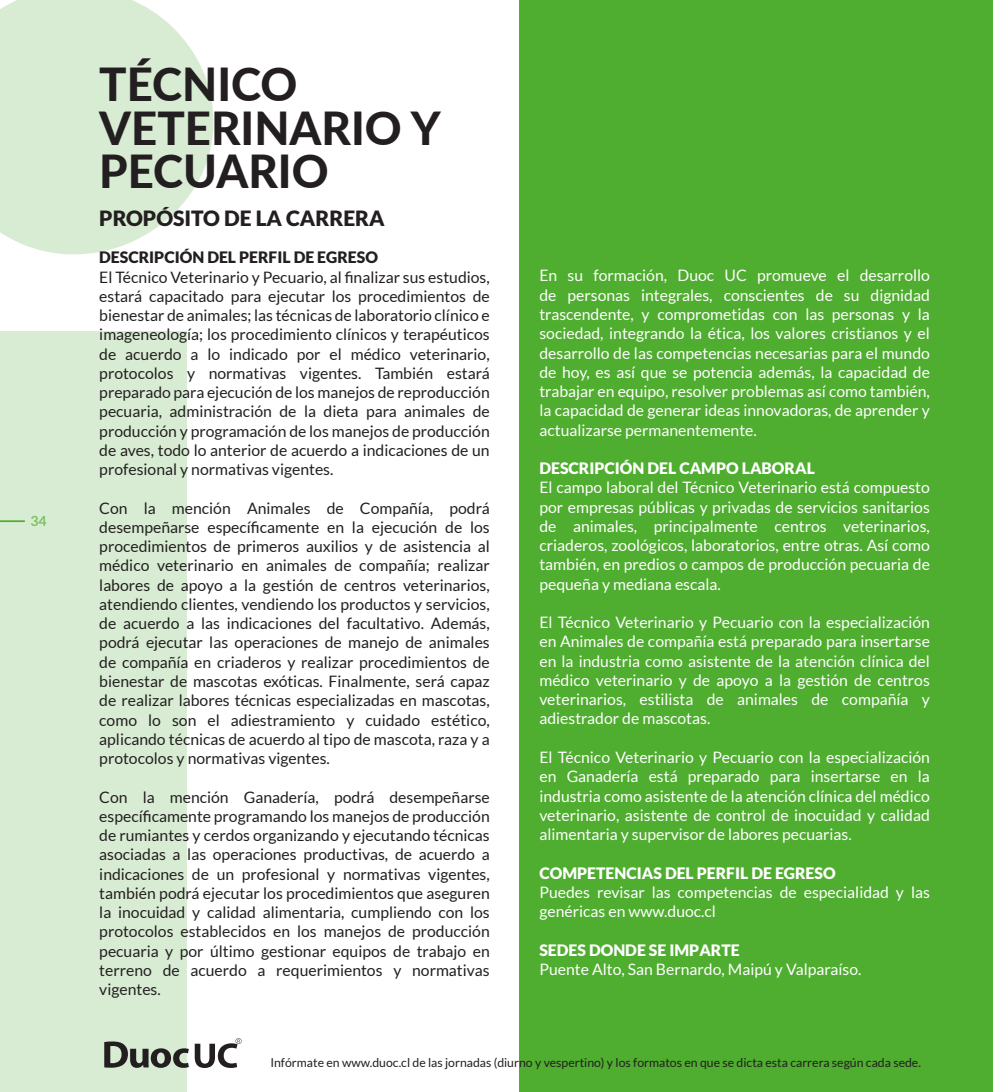
<style>
.page{position:relative;width:993px;height:1092px;background:#fff}
.page>*{position:absolute;margin:0;border:0;box-sizing:border-box;transform-origin:0 0}
.t1{font:800 45.5px/43.8px "Lato";color:#231f20}
.t2{font:900 21px "Lato";color:#231f20}
.t3{font:15.75px/19.2px "Lato";color:#231f20;text-align:justify}
.t4{font:15.75px/19.2px "Lato";color:#fff;text-align:justify}
.t5{font:900 15.75px "Lato";color:#fff}
.t6{font:900 15.75px "Lato";color:#231f20}
.t7{font:700 14px "Lato";color:#7ec062}
.t8{font:12.25px "Lato";color:#231f20}
</style>
<div class="page">
<svg style="left:0;top:0;width:213px;height:1091px;fill:#d8ecd3"></svg>
<div style="left:518px;top:0;width:474px;height:1091px;background:#4fad2f"></div>
<svg style="left:104px;top:1041px;width:85px;height:26px;background:#848d80"></svg>
<svg style="left:195px;top:1038px;width:46px;height:29px"></svg>
<hr style="left:0;top:520px;width:25px;height:2px;background:#4fad2f">
<p class="t7" style="left:31px;top:512px;width:18px">34</p>
<p class="t1" style="left:99px;top:60px;width:343px">TÉCNICO<br>VETERINARIO Y<br>PECUARIO</p>
<p class="t2" style="left:99px;top:206px;width:287px">PROPÓSITO DE LA CARRERA</p>
<p class="t6" style="left:99px;top:248px;width:280px">DESCRIPCIÓN DEL PERFIL DE EGRESO</p>
<p class="t3" style="left:99px;top:267px;width:392px">El Técnico Veterinario y Pecuario, al finalizar sus estudios, estará capacitado para ejecutar los procedimientos de bienestar de animales; las técnicas de laboratorio clínico e imageneología; los procedimiento clínicos y terapéuticos de acuerdo a lo indicado por el médico veterinario, protocolos y normativas vigentes. También estará preparado para ejecución de los manejos de reproducción pecuaria, administración de la dieta para animales de producción y programación de los manejos de producción de aves, todo lo anterior de acuerdo a indicaciones de un profesional y normativas vigentes.</p>
<p class="t3" style="left:99px;top:498px;width:392px">Con la mención Animales de Compañía, podrá desempeñarse específicamente en la ejecución de los procedimientos de primeros auxilios y de asistencia al médico veterinario en animales de compañía; realizar labores de apoyo a la gestión de centros veterinarios, atendiendo clientes, vendiendo los productos y servicios, de acuerdo a las indicaciones del facultativo. Además, podrá ejecutar las operaciones de manejo de animales de compañía en criaderos y realizar procedimientos de bienestar de mascotas exóticas. Finalmente, será capaz de realizar labores técnicas especializadas en mascotas, como lo son el adiestramiento y cuidado estético, aplicando técnicas de acuerdo al tipo de mascota, raza y a protocolos y normativas vigentes.</p>
<p class="t3" style="left:99px;top:787px;width:392px">Con la mención Ganadería, podrá desempeñarse específicamente programando los manejos de producción de rumiantes y cerdos organizando y ejecutando técnicas asociadas a las operaciones productivas, de acuerdo a indicaciones de un profesional y normativas vigentes, también podrá ejecutar los procedimientos que aseguren la inocuidad y calidad alimentaria, cumpliendo con los protocolos establecidos en los manejos de producción pecuaria y por último gestionar equipos de trabajo en terreno de acuerdo a requerimientos y normativas vigentes.</p>
<p class="t4" style="left:539px;top:266px;width:392px">En su formación, Duoc UC promueve el desarrollo de personas integrales, conscientes de su dignidad trascendente, y comprometidas con las personas y la sociedad, integrando la ética, los valores cristianos y el desarrollo de las competencias necesarias para el mundo de hoy, es así que se potencia además, la capacidad de trabajar en equipo, resolver problemas así como también, la capacidad de generar ideas innovadoras, de aprender y actualizarse permanentemente.</p>
<p class="t5" style="left:539px;top:459px;width:277px">DESCRIPCIÓN DEL CAMPO LABORAL</p>
<p class="t4" style="left:539px;top:478px;width:392px">El campo laboral del Técnico Veterinario está compuesto por empresas públicas y privadas de servicios sanitarios de animales, principalmente centros veterinarios, criaderos, zoológicos, laboratorios, entre otras. Así como también, en predios o campos de producción pecuaria de pequeña y mediana escala.</p>
<p class="t4" style="left:539px;top:612px;width:392px">El Técnico Veterinario y Pecuario con la especialización en Animales de compañía está preparado para insertarse en la industria como asistente de la atención clínica del médico veterinario y de apoyo a la gestión de centros veterinarios, estilista de animales de compañía y adiestrador de mascotas.</p>
<p class="t4" style="left:539px;top:747px;width:392px">El Técnico Veterinario y Pecuario con la especialización en Ganadería está preparado para insertarse en la industria como asistente de la atención clínica del médico veterinario, asistente de control de inocuidad y calidad alimentaria y supervisor de labores pecuarias.</p>
<p class="t5" style="left:539px;top:863px;width:297px">COMPETENCIAS DEL PERFIL DE EGRESO</p>
<p class="t4" style="left:539px;top:882px;width:392px">Puedes revisar las competencias de especialidad y las genéricas en www.duoc.cl</p>
<p class="t5" style="left:539px;top:940px;width:202px">SEDES DONDE SE IMPARTE</p>
<p class="t4" style="left:539px;top:959px;width:323px">Puente Alto, San Bernardo, Maipú y Valparaíso.</p>
<p class="t8" style="left:270px;top:1055px;width:652px">Infórmate en www.duoc.cl de las jornadas (diurno y vespertino) y los formatos en que se dicta esta carrera según cada sede.</p>
</div>
